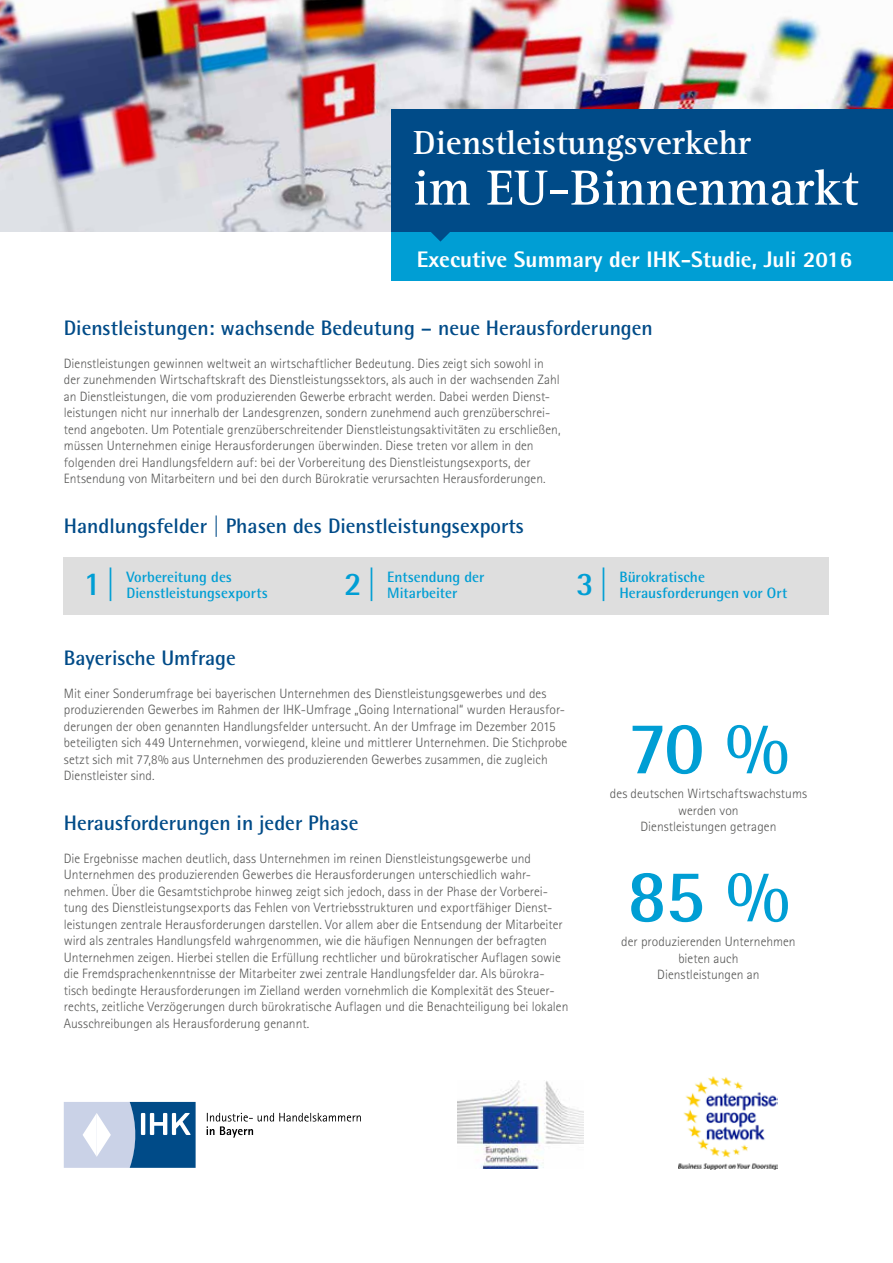
<style>
.page{position:relative;width:893px;height:1263px;background:#fff}
.page>*{position:absolute;margin:0;border:0;box-sizing:border-box;transform-origin:0 0}
.t1{font:700 75px "Agfa Rotis Semisans";color:#009ed4}
.t2{font:700 51px "Agfa Rotis Serif";color:#fff}
.t3{font:700 34.5px "Agfa Rotis Serif";color:#fff}
.t4{font:700 33px "Agfa Rotis Semisans";color:#009ed4}
.t5{font:800 22.5px "Agfa Rotis Semisans";color:#fff}
.t6{font:700 21px "Agfa Rotis Semisans";color:#004b88}
.t7{font:700 15px/16.5px "Agfa Rotis Semisans";color:#009ed4}
.t8{font:300 13.5px/16.5px "Agfa Rotis Sans Serif";color:#575756}
</style>
<div class="page">
<img style="left:0;top:0;width:893px;height:232px">
<div style="left:391px;top:110px;width:502px;height:122px;background:#004b88"></div>
<div style="left:64px;top:557px;width:765px;height:57px;background:#dedede"></div>
<div style="left:391px;top:232px;width:502px;height:49px;background:#009ed4"></div>
<svg style="left:431px;top:232px;width:19px;height:10px"></svg>
<svg style="left:64px;top:1102px;width:132px;height:66px"></svg>
<svg style="left:207px;top:1113px;width:154px;height:25px"></svg>
<img style="left:458px;top:1081px;width:125px;height:87px">
<img style="left:678px;top:1076px;width:100px;height:93px">
<h3 class="t3" style="left:414px;top:123px;width:339px">Dienstleistungsverkehr</h3>
<h2 class="t2" style="left:414px;top:158px;width:446px">im EU-Binnenmarkt</h2>
<h3 class="t5" style="left:417px;top:245px;width:437px">Executive Summary der IHK-Studie, Juli 2016</h3>
<h3 class="t6" style="left:64px;top:314px;width:591px">Dienstleistungen: wachsende Bedeutung – neue Herausforderungen</h3>
<p class="t8" style="left:64px;top:355px;width:498px">Dienstleistungen gewinnen weltweit an wirtschaftlicher Bedeutung. Dies zeigt sich sowohl in der zunehmenden Wirtschaftskraft des Dienstleistungssektors, als auch in der wachsenden Zahl an Dienstleistungen, die vom produzierenden Gewerbe erbracht werden. Dabei werden Dienst&shy;leistungen nicht nur innerhalb der Landesgrenzen, sondern zunehmend auch grenzüberschrei&shy;tend angeboten. Um Potentiale grenzüberschreitender Dienstleistungsaktivitäten zu erschließen, müssen Unternehmen einige Herausforderungen überwinden. Diese treten vor allem in den folgenden drei Handlungsfeldern auf: bei der Vorbereitung des Dienstleistungsexports, der Entsendung von Mitarbeitern und bei den durch Bürokratie verursachten Herausforderungen.</p>
<h3 class="t6" style="left:64px;top:512px;width:462px">Handlungsfelder | Phasen des Dienstleistungsexports</h3>
<h3 class="t4" style="left:83px;top:564px;width:34px">1|</h3>
<h3 class="t4" style="left:344px;top:564px;width:34px">2|</h3>
<p class="t7" style="left:576px;top:585px;width:213px"><sup>3|</sup> Herausforderungen vor Ort</p>
<p class="t7" style="left:126px;top:568px;width:143px">Vorbereitung des<br>Dienstleistungsexports</p>
<p class="t7" style="left:387px;top:568px;width:99px">Entsendung der<br>Mitarbeiter</p>
<p class="t7" style="left:619px;top:568px;width:87px">Bürokratische</p>
<h3 class="t6" style="left:64px;top:644px;width:174px">Bayerische Umfrage</h3>
<p class="t8" style="left:64px;top:685px;width:505px">Mit einer Sonderumfrage bei bayerischen Unternehmen des Dienstleistungsgewerbes und des produzierenden Gewerbes im Rahmen der IHK-Umfrage „Going International“ wurden Herausfor&shy;derungen der oben genannten Handlungsfelder untersucht. An der Umfrage im Dezember 2015 beteiligten sich 449 Unternehmen, vorwiegend, kleine und mittlerer Unternehmen. Die Stichprobe setzt sich mit 77,8% aus Unternehmen des produzierenden Gewerbes zusammen, die zugleich Dienstleister sind.</p>
<h3 class="t6" style="left:64px;top:809px;width:296px">Herausforderungen in jeder Phase</h3>
<p class="t8" style="left:64px;top:850px;width:506px">Die Ergebnisse machen deutlich, dass Unternehmen im reinen Dienstleistungsgewerbe und Unternehmen des produzierenden Gewerbes die Herausforderungen unterschiedlich wahr&shy;nehmen. Über die Gesamtstichprobe hinweg zeigt sich jedoch, dass in der Phase der Vorberei&shy;tung des Dienstleistungsexports das Fehlen von Vertriebsstrukturen und exportfähiger Dienst&shy;leistungen zentrale Herausforderungen darstellen. Vor allem aber die Entsendung der Mitarbeiter wird als zentrales Handlungsfeld wahrgenommen, wie die häufigen Nennungen der befragten Unternehmen zeigen. Hierbei stellen die Erfüllung rechtlicher und bürokratischer Auflagen sowie die Fremdsprachenkenntnisse der Mitarbeiter zwei zentrale Handlungsfelder dar. Als bürokra&shy;tisch bedingte Herausforderungen im Zielland werden vornehmlich die Komplexität des Steuer&shy;rechts, zeitliche Verzögerungen durch bürokratische Auflagen und die Benachteiligung bei lokalen Ausschreibungen als Herausforderung genannt.</p>
<h1 class="t1" style="left:627px;top:702px;width:163px">70 %</h1>
<p class="t8" style="left:610px;top:785px;width:199px;text-align:center">des deutschen Wirtschaftswachstums werden von<br>Dienstleistungen getragen</p>
<h1 class="t1" style="left:627px;top:850px;width:165px">85 %</h1>
<p class="t8" style="left:621px;top:933px;width:176px;text-align:center">der produzierenden Unternehmen bieten auch<br>Dienstleistungen an</p>
</div>
